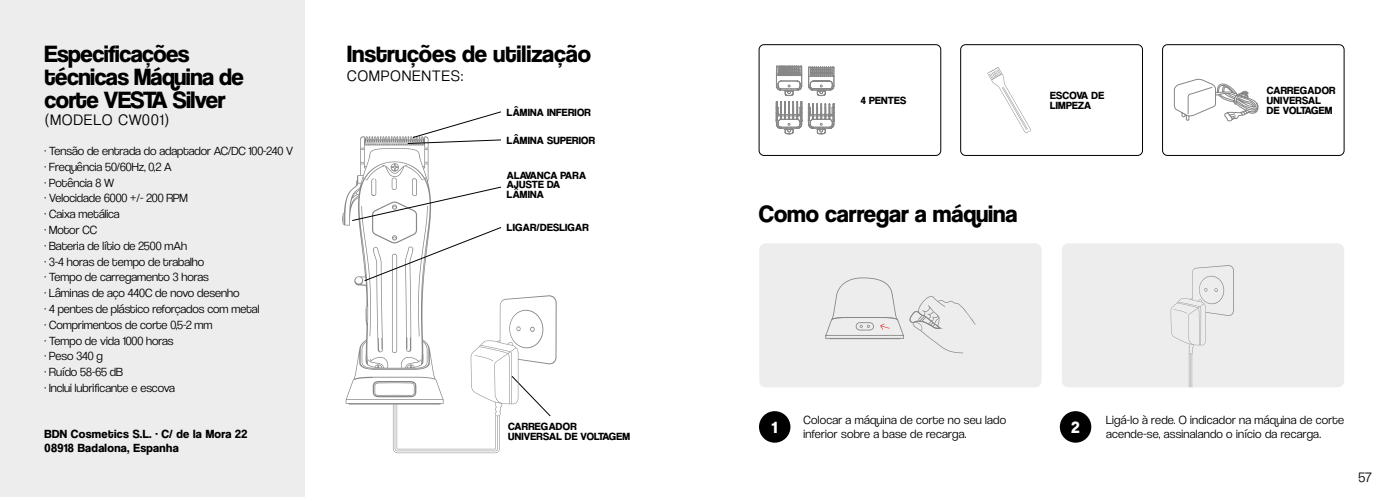
<style>
.page{position:relative;width:1389px;height:497px;background:#fff}
.page>*{position:absolute;margin:0;border:0;box-sizing:border-box;transform-origin:0 0}
.t1{font:700 24.5px/22.8px "Coolvetica Rg";letter-spacing:-.02em;color:#000}
.t2{font:700 24.5px "Coolvetica Rg";color:#000}
.t3{font:16.8px "Coolvetica Hv";color:#fff}
.t4{font:15.75px "Coolvetica Lt";letter-spacing:.08em;color:#000}
.t5{font:14.17px "Coolvetica Lt";color:#000}
.t6{font:12.25px/15.8px "Coolvetica Lt";color:#000}
.t7{font:12.25px/14px "Coolvetica Lt";letter-spacing:.02em;color:#000}
.t8{font:700 12.25px/14px "Coolvetica Rg";letter-spacing:.03em;color:#000}
.t9{font:700 10.85px/10px "Coolvetica Rg";letter-spacing:.025em;color:#000}
</style>
<div class="page">
<div style="left:0;top:0;width:304px;height:496px;background:#ededed"></div>
<svg style="left:342px;top:111px;width:215px;height:341px"></svg>
<div style="left:759px;top:243px;width:283px;height:144px;background:#ededed;border-radius:6px"></div>
<svg style="left:825px;top:277px;width:151px;height:76px"></svg>
<div style="left:1062px;top:243px;width:282px;height:144px;background:#ededed;border-radius:6px"></div>
<svg style="left:1171px;top:265px;width:63px;height:122px"></svg>
<div style="left:759px;top:44px;width:182px;height:111px;border:1px solid #000;border-radius:5px"></div>
<div style="left:1162px;top:44px;width:182px;height:111px;border:1px solid #000;border-radius:5px"></div>
<div style="left:961px;top:44px;width:182px;height:111px;border:1px solid #000;border-radius:5px"></div>
<svg style="left:1174px;top:78px;width:85px;height:44px"></svg>
<svg style="left:776px;top:66px;width:59px;height:68px"></svg>
<svg style="left:987px;top:67px;width:44px;height:66px"></svg>
<div style="left:759px;top:410px;width:31px;height:32px;background:#000;border-radius:50%"></div>
<div style="left:1060px;top:410px;width:31px;height:32px;background:#000;border-radius:50%"></div>
<h1 class="t1" style="left:45px;top:42px;width:201px">Especificações técnicas Máquina de corte VESTA Silver</h1>
<p class="t4" style="left:45px;top:110px;width:126px">(MODELO CW001)</p>
<p class="t6" style="left:45px;top:143px;width:250px">· Tensão de entrada do adaptador AC/DC 100-240 V · Frequência 50/60Hz, 0,2 A<br>· Potência 8 W<br>· Velocidade 6000 +/- 200 RPM<br>· Caixa metálica<br>· Motor CC<br>· Bateria de lítio de 2500 mAh<br>· 3-4 horas de tempo de trabalho<br>· Tempo de carregamento 3 horas<br>· Lâminas de aço 440C de novo desenho<br>· 4 pentes de plástico reforçados com metal<br>· Comprimentos de corte 0,5-2 mm<br>· Tempo de vida 1000 horas<br>· Peso 340 g<br>· Ruído 58-65 dB<br>· Inclui lubrificante e escova</p>
<p class="t8" style="left:45px;top:426px;width:204px">BDN Cosmetics S.L. · C/ de la Mora 22<br>08918 Badalona, Espanha</p>
<h1 class="t2" style="left:347px;top:39px;width:245px">Instruções de utilização</h1>
<p class="t4" style="left:347px;top:67px;width:117px">COMPONENTES:</p>
<p class="t9" style="left:507px;top:107px;width:85px">LÂMINA INFERIOR</p>
<p class="t9" style="left:507px;top:135px;width:90px">LÂMINA SUPERIOR</p>
<p class="t9" style="left:507px;top:169px;width:81px">ALAVANCA PARA<br>AJUSTE DA<br>LÂMINA</p>
<p class="t9" style="left:507px;top:222px;width:83px">LIGAR/DESLIGAR</p>
<p class="t9" style="left:508px;top:420px;width:123px">CARREGADOR<br>UNIVERSAL DE VOLTAGEM</p>
<p class="t9" style="left:861px;top:95px;width:47px">4 PENTES</p>
<p class="t9" style="left:1050px;top:90px;width:56px">ESCOVA DE<br>LIMPEZA</p>
<p class="t9" style="left:1267px;top:85px;width:70px">CARREGADOR<br>UNIVERSAL<br>DE VOLTAGEM</p>
<h1 class="t2" style="left:759px;top:199px;width:260px">Como carregar a máquina</h1>
<p class="t7" style="left:804px;top:412px;width:204px">Colocar a máquina de corte no seu lado inferior sobre a base de recarga.</p>
<p class="t7" style="left:1106px;top:412px;width:240px">Ligá-lo à rede. O indicador na máquina de corte acende-se, assinalando o início da recarga.</p>
<h2 class="t3" style="left:772px;top:417px;width:7px">1</h2>
<h2 class="t3" style="left:1072px;top:417px;width:9px">2</h2>
<p class="t5" style="left:1359px;top:468px;width:15px">57</p>
</div>
